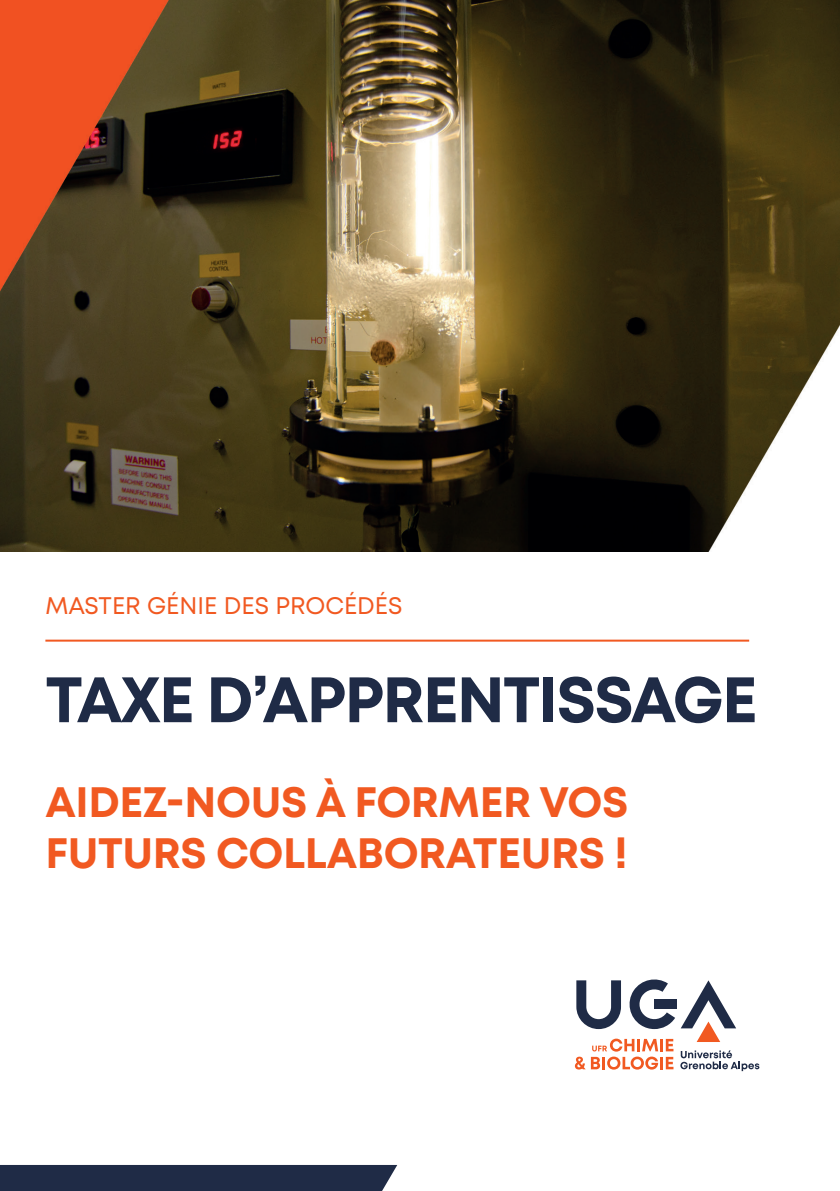
<style>
.page{position:relative;width:840px;height:1191px;background:#fff}
.page>*{position:absolute;margin:0;border:0;box-sizing:border-box;transform-origin:0 0}
.t1{font:700 64px "Mont";letter-spacing:-.03em;color:#1f2b46}
.t2{font:700 42.4px "Mont";letter-spacing:-.01em;color:#f15921}
.t3{font:24px "Mont";color:#f15921}
</style>
<div class="page">
<img style="left:0;top:0;width:839px;height:551px">
<hr style="left:45px;top:639px;width:703px;height:2px;background:#f15921">
<svg style="left:576px;top:979px;width:98px;height:50px"></svg>
<div style="left:653px;top:999px;width:22px;height:10px;background:#1f2b46"></div>
<svg style="left:680px;top:980px;width:55px;height:62px"></svg>
<svg style="left:574px;top:1038px;width:99px;height:31px"></svg>
<svg style="left:680px;top:1050px;width:79px;height:21px"></svg>
<div style="left:0;top:1165px;width:397px;height:26px;background:#1f2b46"></div>
<p class="t3" style="left:45px;top:590px;width:358px">MASTER GÉNIE DES PROCÉDÉS</p>
<p class="t1" style="left:45px;top:658px;width:713px">TAXE D’APPRENTISSAGE</p>
<p class="t2" style="left:45px;top:774px;width:584px">AIDEZ-NOUS À FORMER VOS</p>
<p class="t2" style="left:45px;top:825px;width:583px">FUTURS COLLABORATEURS !</p>
</div>
